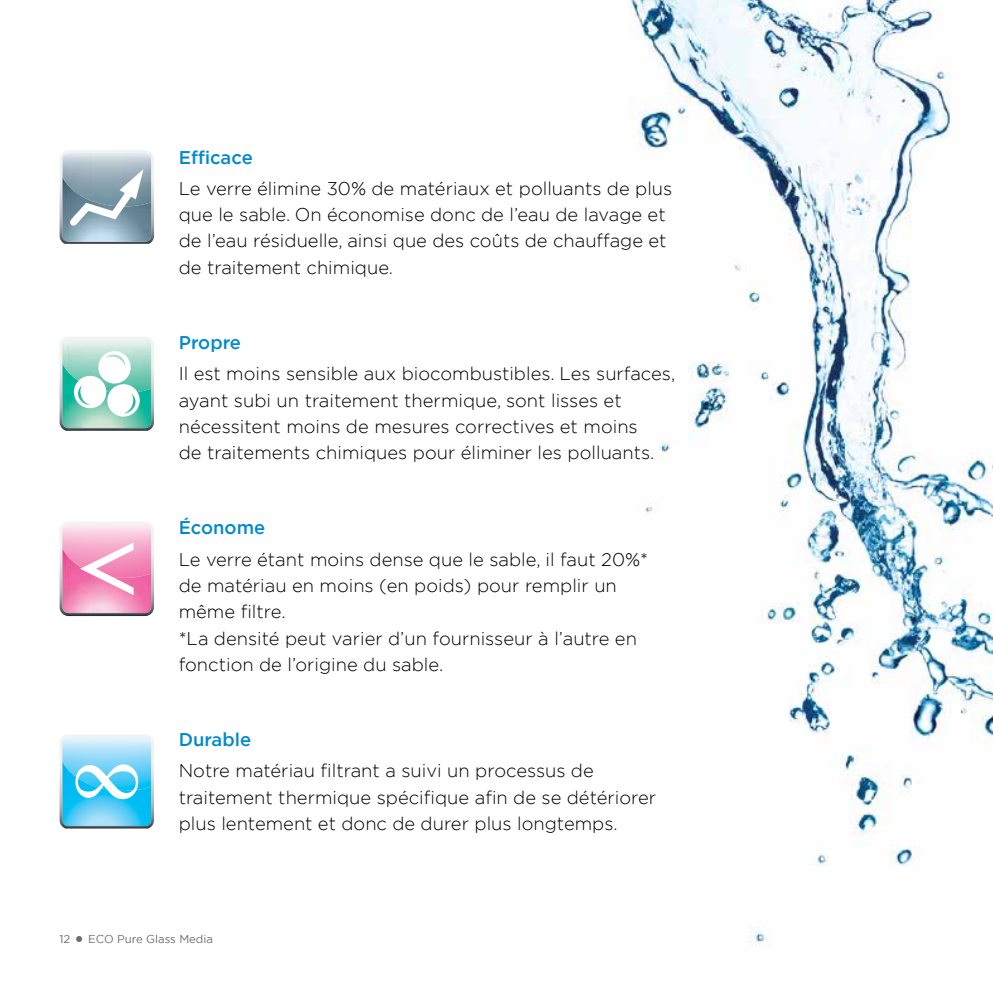
<style>
.page{position:relative;width:993px;height:993px;background:#fff}
.page>*{position:absolute;margin:0;border:0;box-sizing:border-box;transform-origin:0 0}
.t1{font:300 18.38px/26.2px "Gotham";color:#000}
.t2{font:500 18.38px "Gotham";color:#0089cf}
.t3{font:11.38px "Gotham";color:#6d6e71}
.s1{font-size:22.75px}
</style>
<div class="page">
<img style="left:628px;top:0;width:364px;height:946px">
<svg style="left:60px;top:337px;width:94px;height:93px"></svg>
<svg style="left:60px;top:522px;width:94px;height:94px;background:#eda7c6"></svg>
<svg style="left:60px;top:735px;width:94px;height:93px;background:#7cd3f1"></svg>
<svg style="left:60px;top:150px;width:94px;height:94px;background:#a0b4be"></svg>
<p class="t2" style="left:179px;top:145px;width:75px">Efficace</p>
<p class="t1" style="left:179px;top:175px;width:495px">Le verre élimine 30% de matériaux et polluants de plus que le sable. On économise donc de l’eau de lavage et de l’eau résiduelle, ainsi que des coûts de chauffage et de traitement chimique.</p>
<p class="t2" style="left:179px;top:330px;width:64px">Propre</p>
<p class="t1" style="left:179px;top:360px;width:498px">Il est moins sensible aux biocombustibles. Les surfaces, ayant subi un traitement thermique, sont lisses et nécessitent moins de mesures correctives et moins<br>de traitements chimiques pour éliminer les polluants.</p>
<p class="t2" style="left:179px;top:515px;width:88px">Économe</p>
<p class="t1" style="left:179px;top:545px;width:471px">Le verre étant moins dense que le sable, il faut 20%* de matériau en moins (en poids) pour remplir un même filtre.<br>*La densité peut varier d’un fournisseur à l’autre en fonction de l’origine du sable.</p>
<p class="t2" style="left:179px;top:727px;width:74px">Durable</p>
<p class="t1" style="left:179px;top:757px;width:479px">Notre matériau filtrant a suivi un processus de traitement thermique spécifique afin de se détériorer plus lentement et donc de durer plus longtemps.</p>
<p class="t3" style="left:60px;top:931px;width:155px">12 <span class="s1">•</span> ECO Pure Glass Media</p>
</div>
